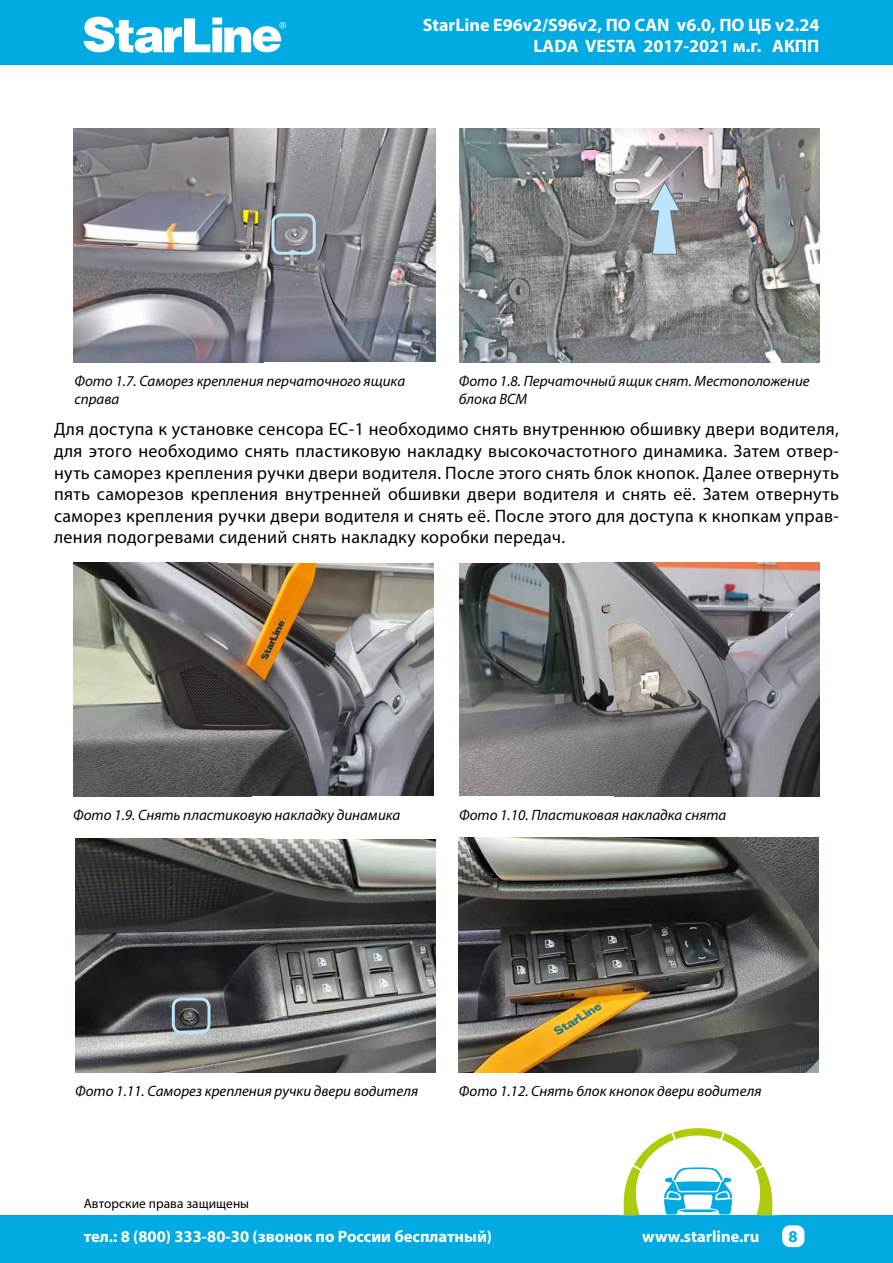
<style>
.page{position:relative;width:893px;height:1263px;background:#fff}
.page>*{position:absolute;margin:0;border:0;box-sizing:border-box;transform-origin:0 0}
.t1{font:18px/21.6px "Myriad Pro";letter-spacing:.02em;color:#000;text-align:justify}
.t2{font:700 18px/21.6px "Myriad Pro";color:#fff;text-align:right}
.t3{font:700 16.5px "Myriad Pro";color:#fff}
.t4{font:700 16.5px "Myriad Pro";color:#00abe4}
.t5{font:italic 15px/18px "Myriad Pro";color:#000}
.t6{font:13.5px "Myriad Pro";color:#000}
</style>
<div class="page">
<div style="left:0;top:0;width:893px;height:65px;background:#00abe4"></div>
<svg style="left:84px;top:17px;width:202px;height:36px"></svg>
<div style="left:0;top:1215px;width:893px;height:48px;background:#00abe4"></div>
<div style="left:782px;top:1225px;width:22px;height:22px;background:#fff;border-radius:8px"></div>
<svg style="left:623px;top:1128px;width:150px;height:87px"></svg>
<img style="left:74px;top:128px;width:361px;height:234px">
<div style="left:271px;top:213px;width:45px;height:42px;border:3px solid #bce4fa;border-radius:8px"></div>
<img style="left:459px;top:128px;width:361px;height:234px">
<svg style="left:648px;top:181px;width:33px;height:74px;background:#a3b3be"></svg>
<img style="left:459px;top:562px;width:360px;height:234px">
<img style="left:73px;top:562px;width:360px;height:234px">
<img style="left:75px;top:839px;width:360px;height:234px">
<img style="left:459px;top:838px;width:360px;height:235px">
<div style="left:172px;top:997px;width:38px;height:37px;border:3px solid #bce4fa;border-radius:8px"></div>
<p class="t2" style="left:423px;top:13px;width:398px">StarLine E96v2/S96v2, ПО CAN v6.0, ПО ЦБ v2.24<br>LADA VESTA 2017-2021 м.г. АКПП</p>
<p class="t5" style="left:74px;top:372px;width:332px">Фото 1.7. Саморез крепления перчаточного ящика справа</p>
<p class="t5" style="left:459px;top:372px;width:352px">Фото 1.8. Перчаточный ящик снят. Местоположение блока ВСМ</p>
<p class="t1" style="left:54px;top:418px;width:786px">Для доступа к установке сенсора ЕС-1 необходимо снять внутреннюю обшивку двери водителя, для этого необходимо снять пластиковую накладку высокочастотного динамика. Затем отвер&shy;нуть саморез крепления ручки двери водителя. После этого снять блок кнопок. Далее отвернуть пять саморезов крепления внутренней обшивки двери водителя и снять её. Затем отвернуть саморез крепления ручки двери водителя и снять её. После этого для доступа к кнопкам управ&shy;ления подогревами сидений снять накладку коробки передач.</p>
<p class="t5" style="left:73px;top:806px;width:329px">Фото 1.9. Снять пластиковую накладку динамика</p>
<p class="t5" style="left:459px;top:806px;width:269px">Фото 1.10. Пластиковая накладка снята</p>
<p class="t5" style="left:75px;top:1082px;width:344px">Фото 1.11. Саморез крепления ручки двери водителя</p>
<p class="t5" style="left:459px;top:1082px;width:304px">Фото 1.12. Снять блок кнопок двери водителя</p>
<p class="t6" style="left:84px;top:1195px;width:167px">Авторские права защищены</p>
<p class="t3" style="left:84px;top:1226px;width:410px">тел.: 8 (800) 333-80-30 (звонок по России бесплатный)</p>
<p class="t3" style="left:642px;top:1226px;width:119px">www.starline.ru</p>
<p class="t4" style="left:789px;top:1225px;width:11px">8</p>
</div>
